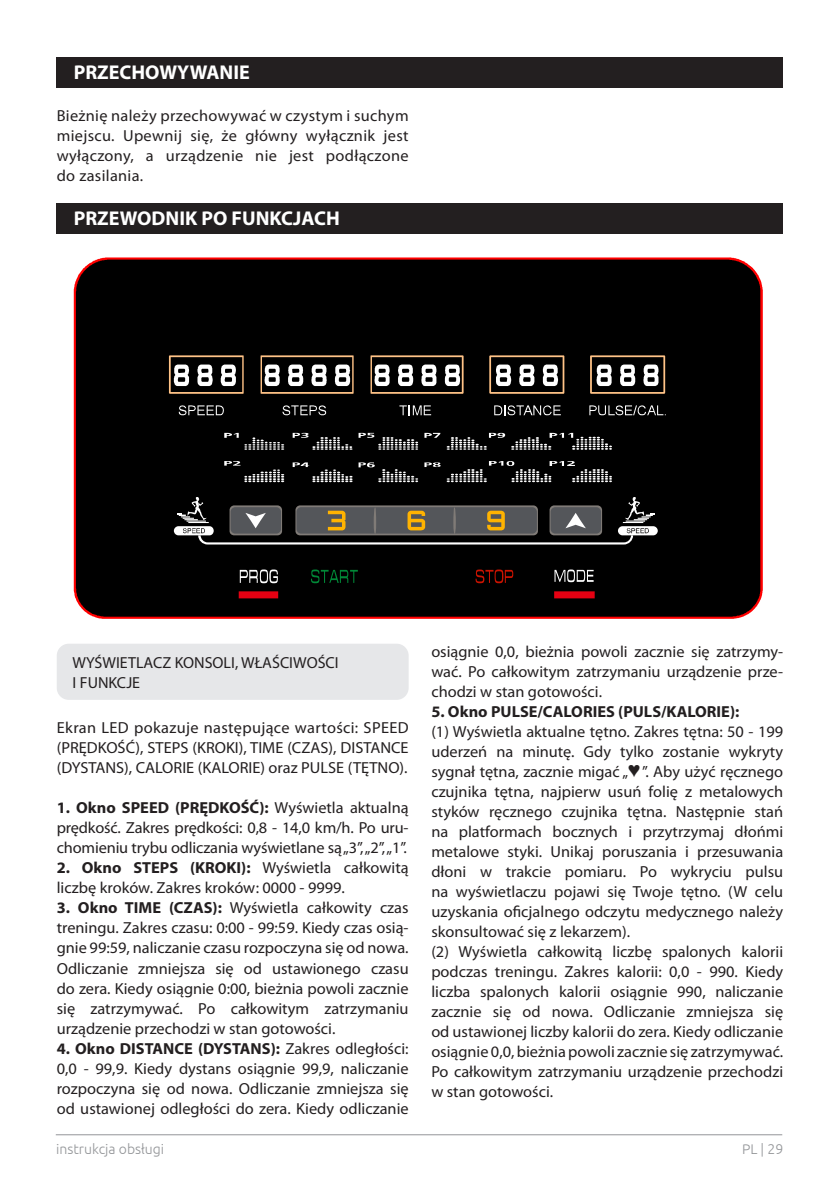
<style>
.page{position:relative;width:840px;height:1191px;background:#fff}
.page>*{position:absolute;margin:0;border:0;box-sizing:border-box;transform-origin:0 0}
.t1{font:700 20px "Myriad Pro";color:#fff}
.t2{font:16px/20px "Myriad Pro";color:#231f20;text-align:justify}
.t3{font:700 16px "Myriad Pro";color:#231f20}
.t4{font:300 14px "Ubuntu";color:#939598}
.s1{font-family:"Arial";font-weight:900;font-size:20px}
.s2{font-weight:700}
</style>
<div class="page">
<hr style="left:56px;top:1134px;width:725px;height:1px;background:#939598">
<div style="left:57px;top:57px;width:725px;height:30px;background:#231f20"></div>
<div style="left:57px;top:203px;width:725px;height:31px;background:#231f20"></div>
<div style="left:57px;top:643px;width:351px;height:57px;background:#e6e7e9;border-radius:12px"></div>
<div style="left:74px;top:257px;width:688px;height:362px;background:#000"></div>
<svg style="left:179px;top:405px;width:45px;height:10px"></svg>
<svg style="left:282px;top:405px;width:44px;height:10px"></svg>
<svg style="left:399px;top:405px;width:32px;height:10px"></svg>
<svg style="left:494px;top:405px;width:66px;height:10px"></svg>
<svg style="left:589px;top:405px;width:76px;height:10px"></svg>
<svg style="left:169px;top:355px;width:74px;height:39px"></svg>
<svg style="left:370px;top:355px;width:93px;height:39px"></svg>
<svg style="left:489px;top:355px;width:75px;height:39px"></svg>
<svg style="left:589px;top:355px;width:75px;height:39px"></svg>
<svg style="left:260px;top:355px;width:93px;height:39px"></svg>
<div style="left:174px;top:526px;width:39px;height:9px;background:#fff;border-radius:4px"></div>
<div style="left:617px;top:526px;width:40px;height:9px;background:#fff;border-radius:5px"></div>
<svg style="left:177px;top:497px;width:477px;height:47px;background:#43413d"></svg>
<svg style="left:311px;top:569px;width:46px;height:14px"></svg>
<svg style="left:240px;top:569px;width:38px;height:14px"></svg>
<svg style="left:554px;top:569px;width:39px;height:13px"></svg>
<svg style="left:475px;top:569px;width:38px;height:14px"></svg>
<svg style="left:238px;top:591px;width:356px;height:7px;background:#300003"></svg>
<svg style="left:424px;top:433px;width:16px;height:5px"></svg>
<svg style="left:446px;top:433px;width:59px;height:17px"></svg>
<svg style="left:424px;top:462px;width:16px;height:5px"></svg>
<svg style="left:446px;top:461px;width:165px;height:21px;background:#2e2e2e"></svg>
<svg style="left:511px;top:433px;width:100px;height:17px;background:#393939"></svg>
<svg style="left:224px;top:433px;width:14px;height:5px"></svg>
<svg style="left:244px;top:437px;width:40px;height:13px"></svg>
<svg style="left:292px;top:433px;width:60px;height:17px"></svg>
<svg style="left:358px;top:433px;width:60px;height:17px"></svg>
<svg style="left:358px;top:462px;width:60px;height:20px"></svg>
<svg style="left:224px;top:461px;width:60px;height:21px"></svg>
<svg style="left:292px;top:462px;width:60px;height:20px"></svg>
<p class="t1" style="left:74px;top:59px;width:177px">PRZECHOWYWANIE</p>
<p class="t2" style="left:57px;top:105px;width:353px">Bieżnię należy przechowywać w czystym i suchym miejscu. Upewnij się, że główny wyłącznik jest wyłączony, a urządzenie nie jest podłączone do zasilania.</p>
<p class="t1" style="left:74px;top:205px;width:267px">PRZEWODNIK PO FUNKCJACH</p>
<p class="t2" style="left:73px;top:652px;width:267px">WYŚWIETLACZ KONSOLI, WŁAŚCIWOŚCI<br>I FUNKCJE</p>
<p class="t2" style="left:431px;top:641px;width:353px">osiągnie 0,0, bieżnia powoli zacznie się zatrzymy&shy;wać. Po całkowitym zatrzymaniu urządzenie prze&shy;chodzi w stan gotowości.</p>
<p class="t3" style="left:431px;top:701px;width:309px">5. Okno PULSE/CALORIES (PULS/KALORIE):</p>
<p class="t2" style="left:431px;top:721px;width:353px">(1) Wyświetla aktualne tętno. Zakres tętna: 50 - 199 uderzeń na minutę. Gdy tylko zostanie wykryty sygnał tętna, zacznie migać „<span class="s1">♥</span>”. Aby użyć ręcznego czujnika tętna, najpierw usuń folię z metalowych styków ręcznego czujnika tętna. Następnie stań na platformach bocznych i przytrzymaj dłońmi metalowe styki. Unikaj poruszania i przesuwania dłoni w trakcie pomiaru. Po wykryciu pulsu na wyświetlaczu pojawi się Twoje tętno. (W celu uzyskania oficjalnego odczytu medycznego należy skonsultować się z lekarzem).</p>
<p class="t2" style="left:431px;top:941px;width:353px">(2) Wyświetla całkowitą liczbę spalonych kalorii podczas treningu. Zakres kalorii: 0,0 - 990. Kiedy liczba spalonych kalorii osiągnie 990, naliczanie zacznie się od nowa. Odliczanie zmniejsza się od ustawionej liczby kalorii do zera. Kiedy odliczanie osiągnie 0,0, bieżnia powoli zacznie się zatrzymywać.<br>Po całkowitym zatrzymaniu urządzenie przechodzi w stan gotowości.</p>
<p class="t2" style="left:57px;top:718px;width:353px">Ekran LED pokazuje następujące wartości: SPEED (PRĘDKOŚĆ), STEPS (KROKI), TIME (CZAS), DISTANCE (DYSTANS), CALORIE (KALORIE) oraz PULSE (TĘTNO).</p>
<p class="t2" style="left:57px;top:798px;width:353px"><span class="s2">1. Okno SPEED (PRĘDKOŚĆ):</span> Wyświetla aktualną prędkość. Zakres prędkości: 0,8 - 14,0 km/h. Po uru&shy;chomieniu trybu odliczania wyświetlane są „3”, „2”, „1”.</p>
<p class="t2" style="left:57px;top:858px;width:353px"><span class="s2">2. Okno STEPS (KROKI):</span> Wyświetla całkowitą liczbę kroków. Zakres kroków: 0000 - 9999.</p>
<p class="t2" style="left:57px;top:898px;width:353px"><span class="s2">3. Okno TIME (CZAS):</span> Wyświetla całkowity czas treningu. Zakres czasu: 0:00 - 99:59. Kiedy czas osią&shy;gnie 99:59, naliczanie czasu rozpoczyna się od nowa.<br>Odliczanie zmniejsza się od ustawionego czasu do zera. Kiedy osiągnie 0:00, bieżnia powoli zacznie się zatrzymywać. Po całkowitym zatrzymaniu urządzenie przechodzi w stan gotowości.</p>
<p class="t2" style="left:57px;top:1038px;width:353px"><span class="s2">4. Okno DISTANCE (DYSTANS):</span> Zakres odległości:<br>0,0 - 99,9. Kiedy dystans osiągnie 99,9, naliczanie rozpoczyna się od nowa. Odliczanie zmniejsza się od ustawionej odległości do zera. Kiedy odliczanie</p>
<p class="t4" style="left:56px;top:1140px;width:109px">instrukcja obsługi</p>
<p class="t4" style="left:741px;top:1140px;width:43px">PL | 29</p>
</div>
